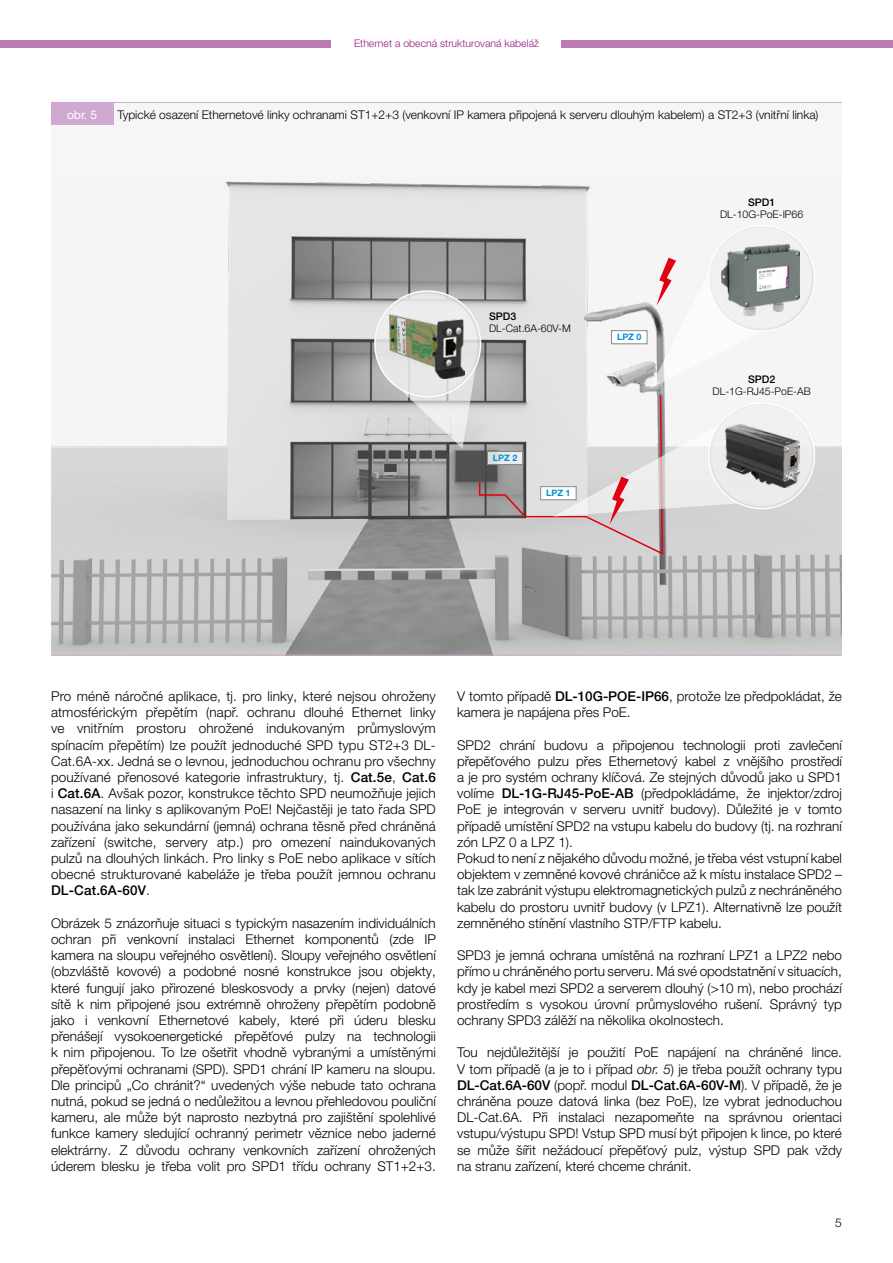
<style>
.page{position:relative;width:893px;height:1263px;background:#fff}
.page>*{position:absolute;margin:0;border:0;box-sizing:border-box;transform-origin:0 0}
.t1{font:300 13.5px/16.2px "Helvetica Neue LT Pro";color:#000;text-align:justify}
.t2{font:300 12px "Helvetica Neue LT Pro";color:#000}
.t3{font:12px "Helvetica Neue LT Pro";color:#fff}
.t4{font:300 10.5px "Helvetica Neue LT Pro";color:#000}
.t5{font:300 10.5px "Helvetica Neue LT Pro";color:#951881}
.t6{font:500 10.5px "Helvetica Neue LT Pro";color:#000}
.t7{font:700 8.85px "Helvetica Neue LT Pro";color:#0090d6}
.s1{font-weight:500}
.s2{font-style:italic}
</style>
<div class="page">
<div style="left:0;top:40px;width:893px;height:7px;background:#bb7bb3"></div>
<div style="left:332px;top:31px;width:229px;height:25px;background:#fff"></div>
<div style="left:51px;top:102px;width:791px;height:554px;background:#f6f6f6"></div>
<img style="left:51px;top:181px;width:791px;height:474px">
<hr style="left:51px;top:655px;width:791px;height:1px;background:#d0a9d0">
<hr style="left:51px;top:102px;width:791px;height:1px;background:#d0a9d0">
<div style="left:51px;top:103px;width:62px;height:22px;background:#d0a9d0"></div>
<svg style="left:360px;top:202px;width:479px;height:354px"></svg>
<img style="left:389px;top:315px;width:76px;height:64px">
<img style="left:722px;top:244px;width:77px;height:72px">
<p class="t5" style="left:354px;top:37px;width:186px">Ethernet a obecná strukturovaná kabeláž</p>
<p class="t3" style="left:67px;top:107px;width:32px">obr. 5</p>
<p class="t2" style="left:117px;top:107px;width:702px">Typické osazení Ethernetové linky ochranami ST1+2+3 (venkovní IP kamera připojená k serveru dlouhým kabelem) a ST2+3 (vnitřní linka)</p>
<p class="t6" style="left:489px;top:310px;width:29px">SPD3</p>
<p class="t4" style="left:489px;top:322px;width:83px">DL-Cat.6A-60V-M</p>
<p class="t7" style="left:493px;top:452px;width:26px">LPZ 2</p>
<p class="t7" style="left:546px;top:488px;width:26px">LPZ 1</p>
<p class="t7" style="left:617px;top:332px;width:26px">LPZ 0</p>
<p class="t6" style="left:748px;top:196px;width:29px">SPD1</p>
<p class="t4" style="left:720px;top:208px;width:85px">DL-10G-PoE-IP66</p>
<p class="t6" style="left:748px;top:373px;width:29px">SPD2</p>
<p class="t4" style="left:712px;top:385px;width:100px">DL-1G-RJ45-PoE-AB</p>
<p class="t1" style="left:51px;top:688px;width:386px">Pro méně náročné aplikace, tj. pro linky, které nejsou ohroženy atmosférickým přepětím (např. ochranu dlouhé Ethernet linky ve vnitřním prostoru ohrožené indukovaným průmyslovým spínacím přepětím) lze použít jednoduché SPD typu ST2+3 DL-Cat.6A-xx. Jedná se o levnou, jednoduchou ochranu pro všechny používané přenosové kategorie infrastruktury, tj. <span class="s1">Cat.5e</span>, <span class="s1">Cat.6 </span>i <span class="s1">Cat.6A</span>. Avšak pozor, konstrukce těchto SPD neumožňuje jejich nasazení na linky s aplikovaným PoE! Nejčastěji je tato řada SPD používána jako sekundární (jemná) ochrana těsně před chráněná zařízení (switche, servery atp.) pro omezení naindukovaných pulzů na dlouhých linkách. Pro linky s PoE nebo aplikace v sítích obecné strukturované kabeláže je třeba použít jemnou ochranu <span class="s1">DL-Cat.6A-60V</span>.</p>
<p class="t1" style="left:51px;top:914px;width:386px">Obrázek 5 znázorňuje situaci s typickým nasazením individuálních ochran při venkovní instalaci Ethernet komponentů (zde IP kamera na sloupu veřejného osvětlení). Sloupy veřejného osvětlení (obzvláště kovové) a podobné nosné konstrukce jsou objekty, které fungují jako přirozené bleskosvody a prvky (nejen) datové sítě k nim připojené jsou extrémně ohroženy přepětím podobně jako i venkovní Ethernetové kabely, které při úderu blesku přenášejí vysokoenergetické přepěťové pulzy na technologii k nim připojenou. To lze ošetřit vhodně vybranými a umístěnými přepěťovými ochranami (SPD). SPD1 chrání IP kameru na sloupu.<br>Dle principů „Co chránit?“ uvedených výše nebude tato ochrana nutná, pokud se jedná o nedůležitou a levnou přehledovou pouliční kameru, ale může být naprosto nezbytná pro zajištění spolehlivé funkce kamery sledující ochranný perimetr věznice nebo jaderné elektrárny. Z důvodu ochrany venkovních zařízení ohrožených úderem blesku je třeba volit pro SPD1 třídu ochrany ST1+2+3.</p>
<p class="t1" style="left:457px;top:688px;width:386px">V tomto případě <span class="s1">DL-10G-POE-IP66</span>, protože lze předpokládat, že kamera je napájena přes PoE.</p>
<p class="t1" style="left:457px;top:736px;width:386px;text-align:left">SPD2 chrání budovu a připojenou technologii proti zavlečení přepěťového pulzu přes Ethernetový kabel z vnějšího prostředí a je pro systém ochrany klíčová. Ze stejných důvodů jako u SPD1 volíme <span class="s1">DL-1G-RJ45-PoE-AB</span> (předpokládáme, že injektor/zdroj PoE je integrován v serveru uvnitř budovy). Důležité je v tomto případě umístění SPD2 na vstupu kabelu do budovy (tj. na rozhraní zón LPZ 0 a LPZ 1).<br>Pokud to není z nějakého důvodu možné, je třeba vést vstupní kabel objektem v zemněné kovové chráničce až k místu instalace SPD2 – tak lze zabránit výstupu elektromagnetických pulzů z nechráněného kabelu do prostoru uvnitř budovy (v LPZ1). Alternativně lze použít zemněného stínění vlastního STP/FTP kabelu.</p>
<p class="t1" style="left:457px;top:947px;width:386px">SPD3 je jemná ochrana umístěná na rozhraní LPZ1 a LPZ2 nebo přímo u chráněného portu serveru. Má své opodstatnění v situacích, kdy je kabel mezi SPD2 a serverem dlouhý (&gt;10 m), nebo prochází prostředím s vysokou úrovní průmyslového rušení. Správný typ ochrany SPD3 zálěží na několika okolnostech.</p>
<p class="t1" style="left:457px;top:1044px;width:386px">Tou nejdůležitější je použití PoE napájení na chráněné lince.<br>V tom případě (a je to i případ <span class="s2">obr. 5</span>) je třeba použít ochrany typu <span class="s1">DL-Cat.6A-60V</span> (popř. modul <span class="s1">DL-Cat.6A-60V-M</span>). V případě, že je chráněna pouze datová linka (bez PoE), lze vybrat jednoduchou DL-Cat.6A. Při instalaci nezapomeňte na správnou orientaci vstupu/výstupu SPD! Vstup SPD musí být připojen k lince, po které se může šířit nežádoucí přepěťový pulz, výstup SPD pak vždy na stranu zařízení, které chceme chránit.</p>
<p class="t2" style="left:835px;top:1215px;width:8px">5</p>
</div>
